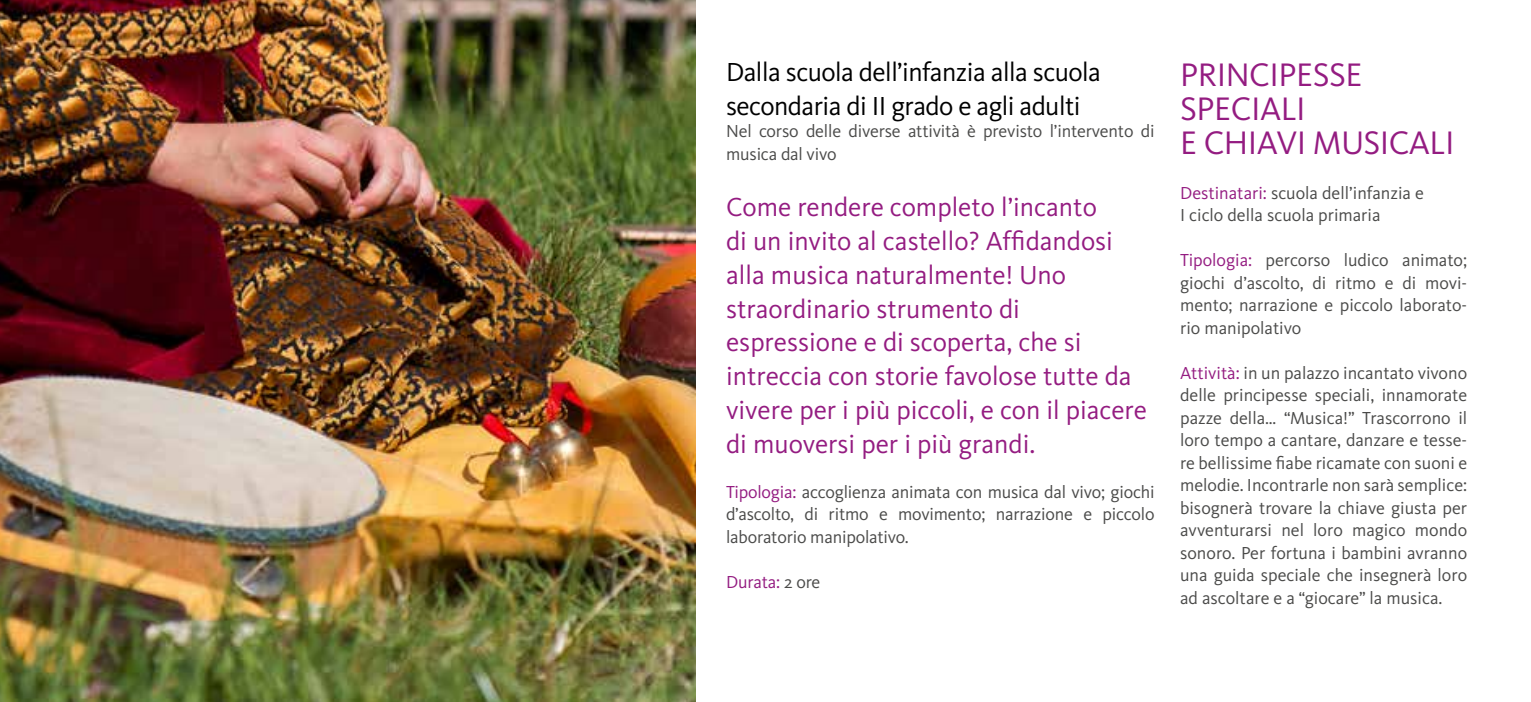
<style>
.page{position:relative;width:1531px;height:702px;background:#fff}
.page>*{position:absolute;margin:0;border:0;box-sizing:border-box;transform-origin:0 0}
.t1{font:33.75px/33.8px "Kievit";letter-spacing:-.015em;color:#941c81}
.t2{font:27px/33.8px "Kievit";color:#941c81}
.t3{font:27px/33.8px "Kievit";letter-spacing:-.02em;color:#000}
.t4{font:18px/22.5px "Kievit";color:#4a4a49;text-align:justify}
.t5{font:18px "Kievit";letter-spacing:-.01em;color:#941c81}
.s1{color:#941c81}
.s2{color:#4a4a49}
</style>
<div class="page">
<img style="left:0;top:0;width:695px;height:702px">
<h2 class="t3" style="left:726px;top:56px;width:376px">Dalla scuola dell’infanzia alla scuola secondaria di II grado e agli adulti</h2>
<p class="t4" style="left:726px;top:120px;width:430px">Nel corso delle diverse attività è previsto l’intervento di musica dal vivo</p>
<p class="t2" style="left:726px;top:191px;width:422px">Come rendere completo l’incanto<br>di un invito al castello? Affidandosi alla musica naturalmente! Uno straordinario strumento di espressione e di scoperta, che si intreccia con storie favolose tutte da vivere per i più piccoli, e con il piacere di muoversi per i più grandi.</p>
<p class="t4" style="left:726px;top:480px;width:430px"><span class="s1">Tipologia:</span> accoglienza animata con musica dal vivo; giochi d’ascolto, di ritmo e movimento; narrazione e piccolo laboratorio manipolativo.</p>
<p class="t5" style="left:726px;top:571px;width:96px">Durata: <span class="s2">2 ore</span></p>
<h1 class="t1" style="left:1180px;top:58px;width:276px">PRINCIPESSE<br>SPECIALI<br>E CHIAVI MUSICALI</h1>
<p class="t4" style="left:1180px;top:182px;width:245px"><span class="s1">Destinatari:</span> scuola dell’infanzia e<br>I ciclo della scuola primaria</p>
<p class="t4" style="left:1180px;top:249px;width:289px"><span class="s1">Tipologia:</span> percorso ludico animato; giochi d’ascolto, di ritmo e di movi&shy;mento; narrazione e piccolo laborato&shy;rio manipolativo</p>
<p class="t4" style="left:1180px;top:362px;width:289px"><span class="s1">Attività:</span> in un palazzo incantato vivono delle principesse speciali, innamorate pazze della… “Musica!” Trascorrono il loro tempo a cantare, danzare e tesse&shy;re bellissime fiabe ricamate con suoni e melodie. Incontrarle non sarà semplice: bisognerà trovare la chiave giusta per avventurarsi nel loro magico mondo sonoro. Per fortuna i bambini avranno una guida speciale che insegnerà loro ad ascoltare e a “giocare” la musica.</p>
</div>
